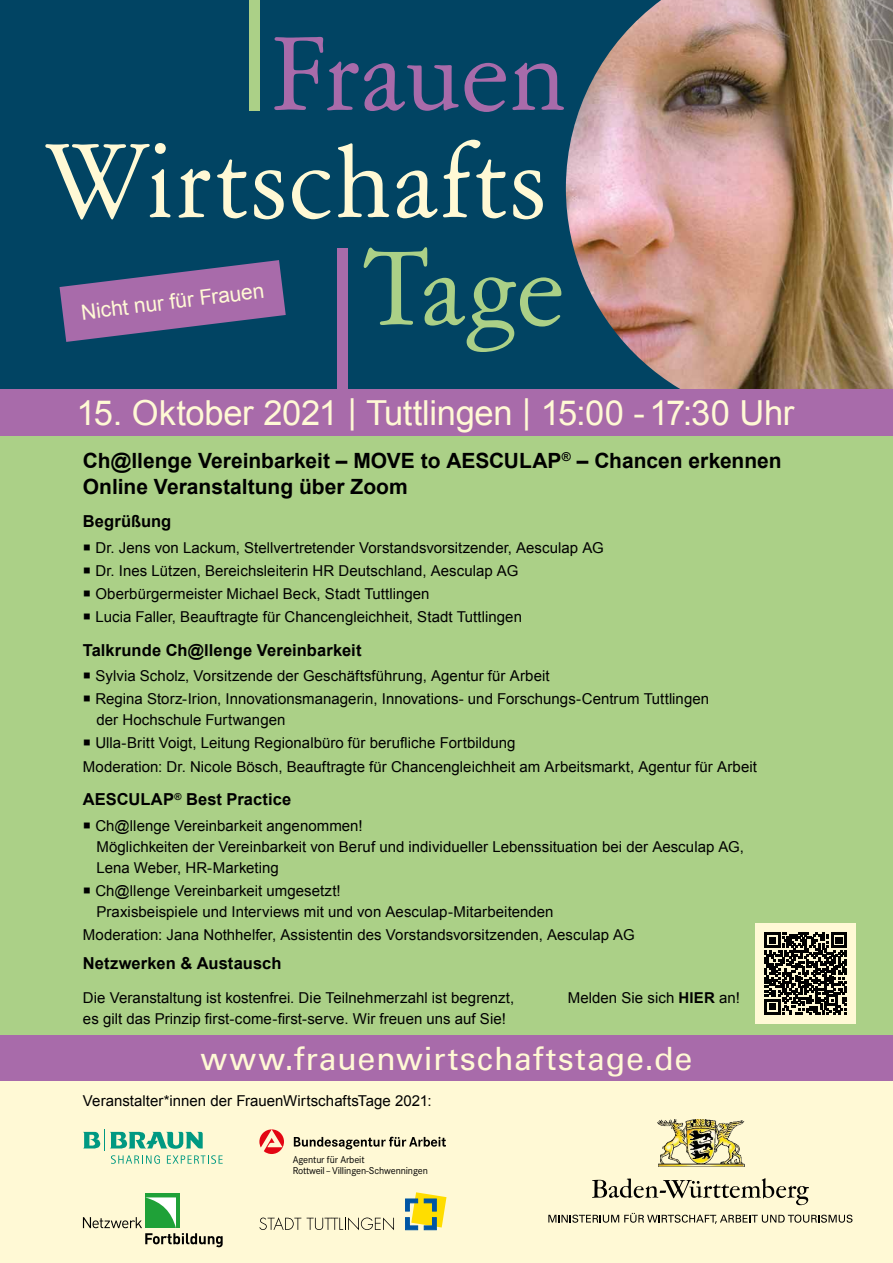
<style>
.page{position:relative;width:893px;height:1263px;background:#fff}
.page>*{position:absolute;margin:0;border:0;box-sizing:border-box;transform-origin:0 0}
.t1{font:118.05px "Garamont Amst SB";letter-spacing:.01em;color:#fff9d5}
.t2{font:118.05px "Garamont Amst SB";letter-spacing:-.005em;color:#a86baa}
.t3{font:118.05px "Garamont Amst SB";color:#abd087}
.t4{font:42.9px "Univers";letter-spacing:-.005em;color:#fff9d5}
.t5{font:34.5px "Arial";letter-spacing:-.01em;color:#fff9d5}
.t6{font:32.25px "Univers";letter-spacing:.03em;color:#fff9d5}
.t7{font:700 21px/25.5px "Arial";color:#000}
.t8{font:21px "Arial";color:#fff9d5}
.t9{font:700 16.5px "Arial";letter-spacing:.005em;color:#000}
.t10{font:15px/21px "Arial";letter-spacing:.005em;color:#000}
.t11{font:10.35px/10.8px "Corporate S";letter-spacing:-.01em;color:#000}
.s1{font-weight:700}
</style>
<div class="page">
<div style="left:0;top:0;width:893px;height:389px;background:#014463"></div>
<div style="left:0;top:1063px;width:893px;height:200px;background:#fff9d5"></div>
<img style="left:566px;top:0;width:327px;height:389px">
<div style="left:0;top:389px;width:893px;height:692px;background:#abd087"></div>
<svg style="left:548px;top:1213px;width:304px;height:11px"></svg>
<img style="left:657px;top:1119px;width:88px;height:47px">
<svg style="left:592px;top:1178px;width:217px;height:27px"></svg>
<div style="left:0;top:1035px;width:893px;height:46px;background:#a86baa"></div>
<div style="left:249px;top:0;width:10px;height:111px;background:#abd087"></div>
<div style="left:337px;top:248px;width:11px;height:141px;background:#a86baa"></div>
<div style="left:0;top:389px;width:893px;height:47px;background:#a86baa"></div>
<svg style="left:83px;top:1129px;width:140px;height:35px"></svg>
<svg style="left:294px;top:1137px;width:152px;height:12px"></svg>
<svg style="left:259px;top:1129px;width:25px;height:25px"></svg>
<div style="left:145px;top:1193px;width:35px;height:35px;background:#1fa138"></div>
<svg style="left:83px;top:1197px;width:140px;height:50px"></svg>
<svg style="left:259px;top:1217px;width:42px;height:13px"></svg>
<svg style="left:307px;top:1217px;width:87px;height:13px"></svg>
<svg style="left:405px;top:1192px;width:41px;height:38px"></svg>
<div style="left:756px;top:923px;width:100px;height:100px;background:#fff9d5"></div>
<svg style="left:765px;top:932px;width:82px;height:83px"></svg>
<svg style="left:60px;top:260px;width:226px;height:82px"></svg>
<h1 class="t2" style="left:271px;top:27px;width:297px">Frauen</h1>
<h1 class="t1" style="left:44px;top:134px;width:504px">Wirtschafts</h1>
<h1 class="t3" style="left:362px;top:241px;width:205px">Tage</h1>
<h3 class="t8" style="left:80px;top:299px;width:186px;rotate:-7deg">Nicht nur für Frauen</h3>
<h2 class="t4" style="left:234px;top:393px;width:427px">13.–16. Oktober 2021</h2>
<h3 class="t7" style="left:83px;top:449px;width:700px">Ch@llenge Vereinbarkeit – MOVE to AESCULAP<sup>®</sup> – Chancen erkennen<br>Online Veranstaltung über Zoom</h3>
<p class="t9" style="left:83px;top:511px;width:90px">Begrüßung</p>
<p class="t10" style="left:83px;top:537px;width:522px">○ Dr. Jens von Lackum, Stellvertretender Vorstandsvorsitzender, Aesculap AG</p>
<p class="t10" style="left:83px;top:560px;width:437px">○ Dr. Ines Lützen, Bereichsleiterin HR Deutschland, Aesculap AG</p>
<p class="t10" style="left:83px;top:583px;width:348px">○ Oberbürgermeister Michael Beck, Stadt Tuttlingen</p>
<p class="t10" style="left:83px;top:606px;width:441px">○ Lucia Faller, Beauftragte für Chancengleichheit, Stadt Tuttlingen</p>
<p class="t9" style="left:83px;top:639px;width:280px">Talkrunde Ch@llenge Vereinbarkeit</p>
<p class="t10" style="left:83px;top:665px;width:468px">○ Sylvia Scholz, Vorsitzende der Geschäftsführung, Agentur für Arbeit</p>
<p class="t10" style="left:96px;top:689px;width:614px;text-indent:-14px">○ Regina Storz-Irion, Innovationsmanagerin, Innovations- und Forschungs-Centrum Tuttlingen der Hochschule Furtwangen</p>
<p class="t10" style="left:83px;top:732px;width:675px;line-height:23.1px">○ Ulla-Britt Voigt, Leitung Regionalbüro für berufliche Fortbildung<br>Moderation: Dr. Nicole Bösch, Beauftragte für Chancengleichheit am Arbeitsmarkt, Agentur für Arbeit</p>
<p class="t9" style="left:83px;top:788px;width:210px">AESCULAP<sup>®</sup> Best Practice</p>
<p class="t10" style="left:96px;top:815px;width:649px;text-indent:-14px">○ Ch@llenge Vereinbarkeit angenommen!<br>Möglichkeiten der Vereinbarkeit von Beruf und individueller Lebenssituation bei der Aesculap AG,<br>Lena Weber, HR-Marketing</p>
<p class="t10" style="left:96px;top:880px;width:459px;text-indent:-14px">○ Ch@llenge Vereinbarkeit umgesetzt!<br>Praxisbeispiele und Interviews mit und von Aesculap-Mitarbeitenden</p>
<p class="t10" style="left:83px;top:924px;width:553px">Moderation: Jana Nothhelfer, Assistentin des Vorstandsvorsitzenden, Aesculap AG</p>
<p class="t9" style="left:83px;top:952px;width:200px">Netzwerken &amp; Austausch</p>
<p class="t10" style="left:83px;top:987px;width:433px">Die Veranstaltung ist kostenfrei. Die Teilnehmerzahl ist begrenzt, es gilt das Prinzip first-come-first-serve. Wir freuen uns auf Sie!</p>
<h3 class="t5" style="left:77px;top:390px;width:719px">15. Oktober 2021 | Tuttlingen | 15:00 -17:30 Uhr</h3>
<p class="t10" style="left:568px;top:987px;width:174px">Melden Sie sich <span class="s1">HIER</span> an!</p>
<h3 class="t6" style="left:200px;top:1044px;width:493px">www.frauenwirtschaftstage.de</h3>
<p class="t10" style="left:83px;top:1090px;width:350px">Veranstalter*innen der FrauenWirtschaftsTage 2021:</p>
<p class="t11" style="left:293px;top:1154px;width:137px">Agentur für Arbeit<br>Rottweil– Villingen-Schwenningen</p>
</div>
